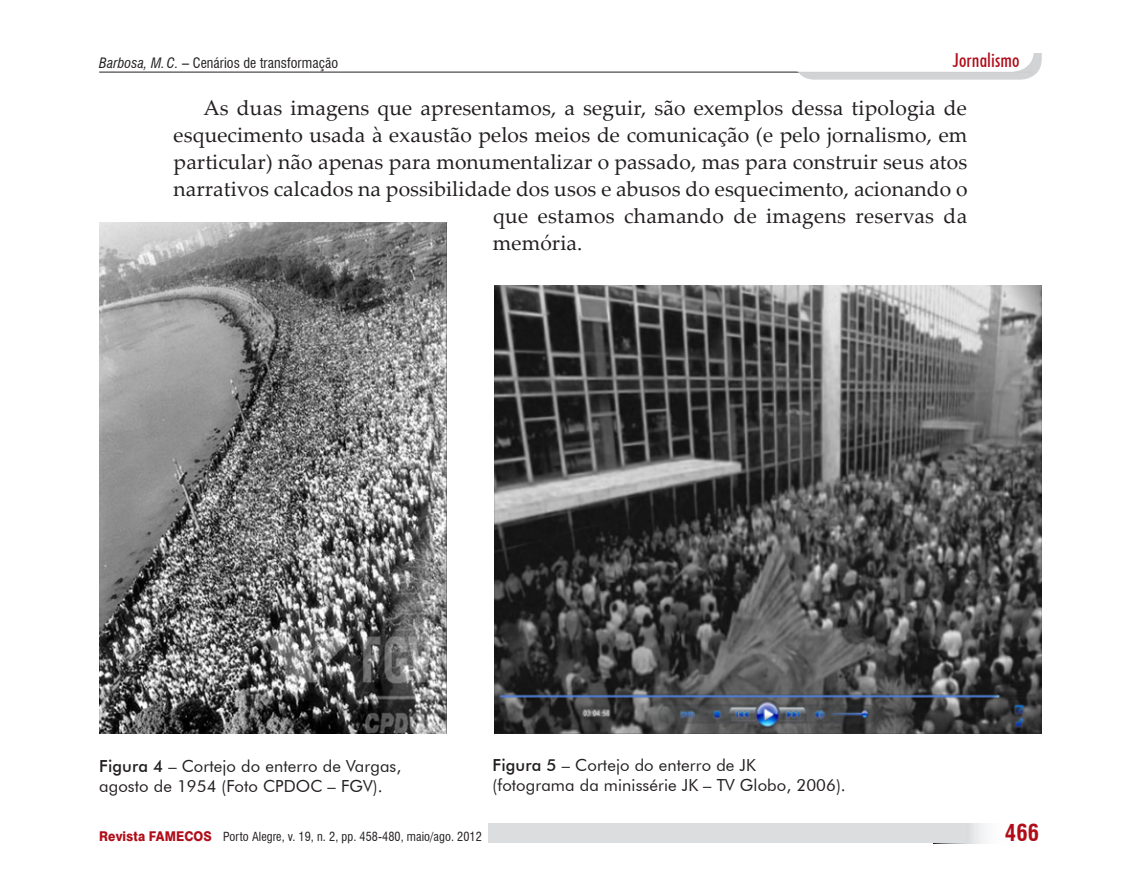
<style>
.page{position:relative;width:1141px;height:893px;background:#fff}
.page>*{position:absolute;margin:0;border:0;box-sizing:border-box;transform-origin:0 0}
.t1{font:700 condensed 22.75px "Swiss 721 BT";color:#b00d19}
.Texto{font:21px "Palatino Linotype";letter-spacing:.005em;color:#231f20}
.t2{font:500 condensed 19.25px "Futura BT";letter-spacing:.005em;color:#b00d19}
.Legenda{font:16.62px/20.1px "Futura BT";letter-spacing:.005em;color:#231f20}
.t3{font:condensed 14px "Swiss 721 BT";letter-spacing:.005em;color:#231f20}
.t4{font:condensed 12.25px "Swiss 721 BT";letter-spacing:.005em;color:#231f20}
.s1{font-style:italic}
.s2{font-weight:500}
.s3{font-weight:800;font-stretch:normal;font-size:13.47px;color:#b00d19}
</style>
<div class="page">
<svg style="left:967px;top:823px;width:18px;height:20px"></svg>
<div style="left:489px;top:823px;width:478px;height:20px;background:#dcdddf"></div>
<hr style="left:99px;top:72px;width:934px;height:1px;background:#231f20">
<div style="left:794px;top:10px;width:248px;height:70px;background:#d1d2d4;border-radius:21px"></div>
<div style="left:782px;top:1px;width:251px;height:70px;background:#fff;border-radius:21px"></div>
<div style="left:781px;top:1px;width:253px;height:71px;border:2px solid #fff;border-radius:21px"></div>
<div style="left:1021px;top:1px;width:26px;height:51px;background:#fff"></div>
<img style="left:99px;top:222px;width:347px;height:512px">
<img style="left:495px;top:285px;width:547px;height:449px">
<p class="t3" style="left:99px;top:54px;width:241px"><span class="s1">Barbosa, M.C.</span> – Cenários de transformação</p>
<p class="t2" style="left:953px;top:48px;width:68px">Jornalismo</p>
<p class="Texto" style="left:203px;top:93px;width:765px">As duas imagens que apresentamos, a seguir, são exemplos dessa tipologia de</p>
<p class="Texto" style="left:174px;top:120px;width:795px">esquecimento usada à exaustão pelos meios de comunicação (e pelo jornalismo, em</p>
<p class="Texto" style="left:174px;top:147px;width:795px">particular) não apenas para monumentalizar o passado, mas para construir seus atos</p>
<p class="Texto" style="left:174px;top:174px;width:796px">narrativos calcados na possibilidade dos usos e abusos do esquecimento, acionando o</p>
<p class="Texto" style="left:493px;top:201px;width:476px">que estamos chamando de imagens reservas da</p>
<p class="Texto" style="left:493px;top:228px;width:91px">memória.</p>
<p class="Legenda" style="left:99px;top:756px;width:304px"><span class="s2">Figura 4</span> – Cortejo do enterro de Vargas, agosto de 1954 (Foto CPDOC – FGV).</p>
<p class="Legenda" style="left:493px;top:755px;width:355px"><span class="s2">Figura 5</span> – Cortejo do enterro de JK<br>(fotograma da minissérie JK – TV Globo, 2006).</p>
<p class="t4" style="left:99px;top:829px;width:384px"><span class="s3">Revista FAMECOS</span> Porto Alegre, v. 19, n. 2, pp. 458-480, maio/ago. 2012</p>
<p class="t1" style="left:1005px;top:819px;width:36px">466</p>
</div>
